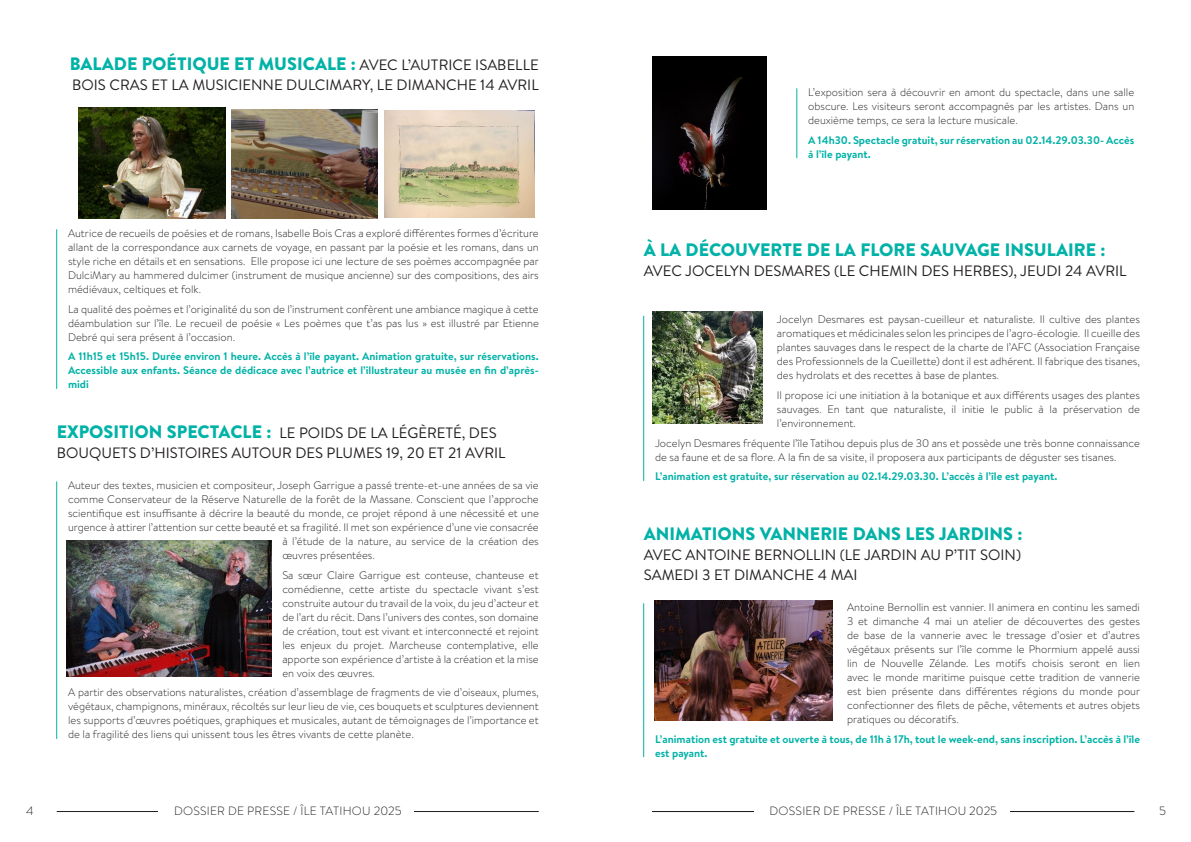
<style>
.page{position:relative;width:1191px;height:842px;background:#fff}
.page>*{position:absolute;margin:0;border:0;box-sizing:border-box;transform-origin:0 0}
.Style_de_paragraphe_6{font:900 18px "Brandon Text";color:#00b2a7}
.Style_de_paragraphe_6-2{font:15px/20px "Brandon Text";color:#231f20}
.t1{font:300 12px "Brandon Text";letter-spacing:.02em;color:#231f20}
.texte_filet_2{font:300 11px/14px "Brandon Text";color:#231f20;text-align:justify}
.texte_filet_2-2{font:700 11px/14px "Brandon Text";color:#00b2a7}
.s1{font-weight:400;font-size:15px;color:#231f20}
.s2{font-weight:900;font-size:18px;color:#00b2a7}
</style>
<div class="page">
<hr style="left:57px;top:811px;width:482px;height:1px;background:#231f20">
<div style="left:159px;top:799px;width:255px;height:23px;background:#fff"></div>
<hr style="left:56px;top:229px;width:1px;height:160px;background:#00b2a7">
<hr style="left:796px;top:88px;width:1px;height:70px;background:#00b2a7">
<hr style="left:652px;top:811px;width:482px;height:1px;background:#231f20">
<div style="left:754px;top:799px;width:255px;height:23px;background:#fff"></div>
<img style="left:78px;top:108px;width:147px;height:110px">
<img style="left:232px;top:109px;width:146px;height:110px">
<img style="left:385px;top:110px;width:149px;height:108px">
<img style="left:66px;top:540px;width:205px;height:136px">
<hr style="left:56px;top:481px;width:1px;height:258px;background:#00b2a7">
<img style="left:652px;top:57px;width:114px;height:152px">
<hr style="left:643px;top:316px;width:1px;height:165px;background:#00b2a7">
<img style="left:652px;top:312px;width:110px;height:112px">
<hr style="left:643px;top:603px;width:1px;height:154px;background:#00b2a7">
<img style="left:654px;top:601px;width:179px;height:119px">
<p class="Style_de_paragraphe_6" style="left:70px;top:51px;width:470px">BALADE POÉTIQUE ET MUSICALE : <span class="s1">AVEC L’AUTRICE ISABELLE</span></p>
<p class="Style_de_paragraphe_6-2" style="left:72px;top:74px;width:468px">BOIS CRAS ET LA MUSICIENNE DULCIMARY, LE DIMANCHE 14 AVRIL</p>
<p class="texte_filet_2" style="left:68px;top:226px;width:472px">Autrice de recueils de poésies et de romans, Isabelle Bois Cras a exploré différentes formes d’écriture allant de la correspondance aux carnets de voyage, en passant par la poésie et les romans, dans un style riche en détails et en sensations. Elle propose ici une lecture de ses poèmes accompagnée par DulciMary au hammered dulcimer (instrument de musique ancienne) sur des compositions, des airs médiévaux, celtiques et folk.</p>
<p class="texte_filet_2" style="left:68px;top:301px;width:472px">La qualité des poèmes et l’originalité du son de l’instrument confèrent une ambiance magique à cette déambulation sur l’île. Le recueil de poésie « Les poèmes que t’as pas lus » est illustré par Etienne Debré qui sera présent à l’occasion.</p>
<p class="texte_filet_2-2" style="left:68px;top:349px;width:472px;text-align:justify">A 11h15 et 15h15. Durée environ 1 heure. Accès à l’île payant. Animation gratuite, sur réservations.<br>Accessible aux enfants. Séance de dédicace avec l’autrice et l’illustrateur au musée en fin d’après&shy;midi</p>
<p class="Style_de_paragraphe_6-2" style="left:57px;top:422px;width:450px"><span class="s2">EXPOSITION SPECTACLE :</span> LE POIDS DE LA LÉGÈRETÉ, DES<br>BOUQUETS D’HISTOIRES AUTOUR DES PLUMES 19, 20 ET 21 AVRIL</p>
<p class="texte_filet_2" style="left:68px;top:478px;width:472px">Auteur des textes, musicien et compositeur, Joseph Garrigue a passé trente-et-une années de sa vie</p>
<p class="texte_filet_2" style="left:68px;top:492px;width:472px">comme Conservateur de la Réserve Naturelle de la forêt de la Massane. Conscient que l’approche</p>
<p class="texte_filet_2" style="left:68px;top:506px;width:472px">scientifique est insuffisante à décrire la beauté du monde, ce projet répond à une nécessité et une</p>
<p class="texte_filet_2" style="left:68px;top:520px;width:472px">urgence à attirer l’attention sur cette beauté et sa fragilité. Il met son expérience d’une vie consacrée</p>
<p class="texte_filet_2" style="left:282px;top:534px;width:258px">à l’étude de la nature, au service de la création des</p>
<p class="texte_filet_2" style="left:282px;top:548px;width:94px">œuvres présentées.</p>
<p class="texte_filet_2" style="left:282px;top:568px;width:258px">Sa sœur Claire Garrigue est conteuse, chanteuse et comédienne, cette artiste du spectacle vivant s’est construite autour du travail de la voix, du jeu d’acteur et de l’art du récit. Dans l’univers des contes, son domaine de création, tout est vivant et interconnecté et rejoint les enjeux du projet. Marcheuse contemplative, elle apporte son expérience d’artiste à la création et la mise en voix des œuvres.</p>
<p class="texte_filet_2" style="left:68px;top:685px;width:472px">A partir des observations naturalistes, création d’assemblage de fragments de vie d’oiseaux, plumes, végétaux, champignons, minéraux, récoltés sur leur lieu de vie, ces bouquets et sculptures deviennent les supports d’œuvres poétiques, graphiques et musicales, autant de témoignages de l’importance et de la fragilité des liens qui unissent tous les êtres vivants de cette planète.</p>
<p class="texte_filet_2" style="left:808px;top:85px;width:328px">L’exposition sera à découvrir en amont du spectacle, dans une salle obscure. Les visiteurs seront accompagnés par les artistes. Dans un deuxième temps, ce sera la lecture musicale.</p>
<p class="texte_filet_2-2" style="left:808px;top:133px;width:328px">A 14h30. Spectacle gratuit, sur réservation au 02.14.29.03.30- Accès à l’île payant.</p>
<p class="Style_de_paragraphe_6" style="left:643px;top:237px;width:463px">À LA DÉCOUVERTE DE LA FLORE SAUVAGE INSULAIRE :</p>
<p class="Style_de_paragraphe_6-2" style="left:643px;top:261px;width:484px">AVEC JOCELYN DESMARES (LE CHEMIN DES HERBES), JEUDI 24 AVRIL</p>
<p class="texte_filet_2" style="left:777px;top:312px;width:364px">Jocelyn Desmares est paysan-cueilleur et naturaliste. Il cultive des plantes aromatiques et médicinales selon les principes de l’agro-écologie. Il cueille des plantes sauvages dans le respect de la charte de l’AFC (Association Française des Professionnels de la Cueillette) dont il est adhérent. Il fabrique des tisanes, des hydrolats et des recettes à base de plantes.</p>
<p class="texte_filet_2" style="left:777px;top:388px;width:364px">Il propose ici une initiation à la botanique et aux différents usages des plantes sauvages. En tant que naturaliste, il initie le public à la préservation de l’environnement.</p>
<p class="texte_filet_2" style="left:655px;top:436px;width:486px">Jocelyn Desmares fréquente l’île Tatihou depuis plus de 30 ans et possède une très bonne connaissance de sa faune et de sa flore. A la fin de sa visite, il proposera aux participants de déguster ses tisanes.</p>
<p class="texte_filet_2-2" style="left:655px;top:469px;width:404px">L’animation est gratuite, sur réservation au 02.14.29.03.30. L’accès à l’île est payant.</p>
<p class="Style_de_paragraphe_6" style="left:643px;top:521px;width:380px">ANIMATIONS VANNERIE DANS LES JARDINS :</p>
<p class="Style_de_paragraphe_6-2" style="left:643px;top:544px;width:379px">AVEC ANTOINE BERNOLLIN (LE JARDIN AU P’TIT SOIN)<br>SAMEDI 3 ET DIMANCHE 4 MAI</p>
<p class="texte_filet_2" style="left:847px;top:600px;width:294px">Antoine Bernollin est vannier. Il animera en continu les samedi 3 et dimanche 4 mai un atelier de découvertes des gestes de base de la vannerie avec le tressage d’osier et d’autres végétaux présents sur l’île comme le Phormium appelé aussi lin de Nouvelle Zélande. Les motifs choisis seront en lien avec le monde maritime puisque cette tradition de vannerie est bien présente dans différentes régions du monde pour confectionner des filets de pêche, vêtements et autres objets pratiques ou décoratifs.</p>
<p class="texte_filet_2-2" style="left:655px;top:732px;width:486px">L’animation est gratuite et ouverte à tous, de 11h à 17h, tout le week-end, sans inscription. L’accès à l’île est payant.</p>
<p class="t1" style="left:26px;top:803px;width:9px">4</p>
<p class="t1" style="left:174px;top:803px;width:229px">DOSSIER DE PRESSE / ÎLE TATIHOU 2025</p>
<p class="t1" style="left:1159px;top:803px;width:8px">5</p>
<p class="t1" style="left:769px;top:803px;width:229px">DOSSIER DE PRESSE / ÎLE TATIHOU 2025</p>
</div>
